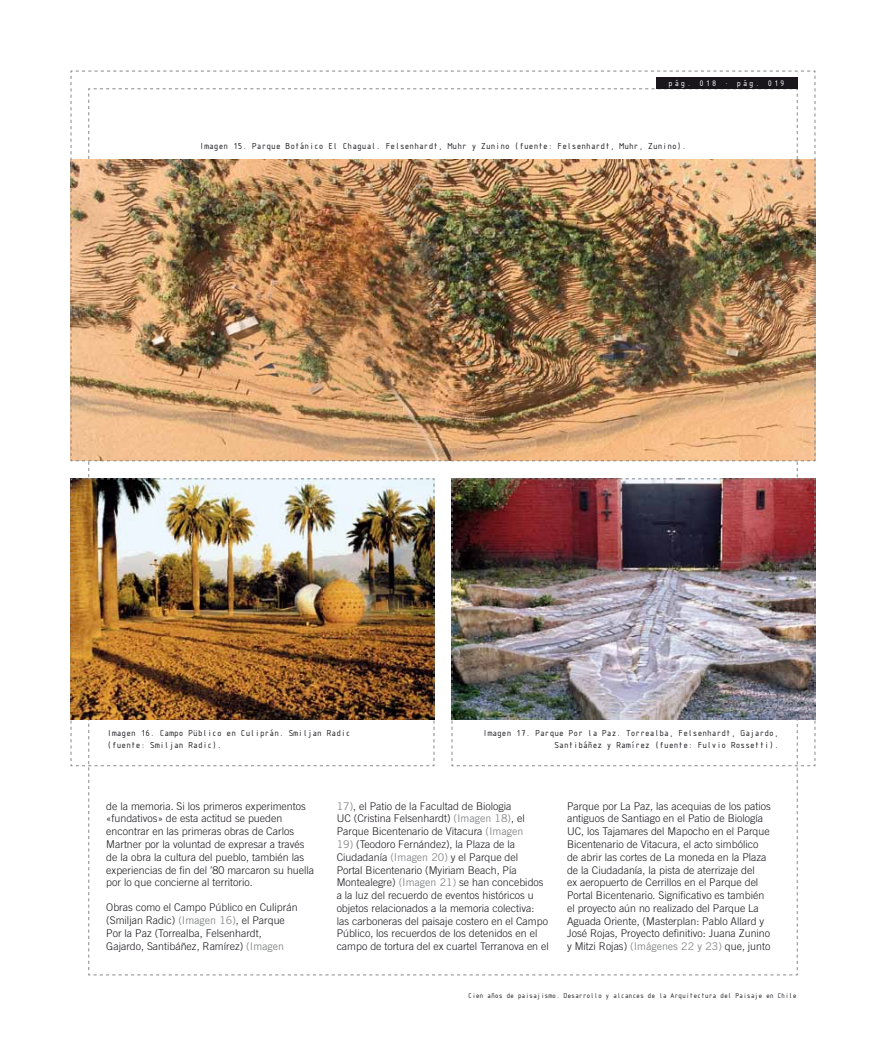
<style>
.page{position:relative;width:886px;height:1046px;background:#fff}
.page>*{position:absolute;margin:0;border:0;box-sizing:border-box;transform-origin:0 0}
.t1{font:300 10.62px/12.8px "Trade Gothic";color:#1a171c}
.t2{font:9.38px/11.2px "ISOCTEUR";letter-spacing:-.2em;color:#1a171c}
.t3{font:8.75px "ISOCTEUR";color:#fff}
.t4{font:7.5px "ISOCTEUR";letter-spacing:-.2em;color:#1a171c}
.s1{font-weight:400;color:#87888a}
</style>
<div class="page">
<img style="left:71px;top:71px;width:745px;height:904px">
<img style="left:452px;top:478px;width:363px;height:288px">
<div style="left:656px;top:78px;width:141px;height:11px;background:#1a171c"></div>
<p class="t3" style="left:667px;top:77px;width:119px">pág. 018 · pág. 019</p>
<p class="t2" style="left:199px;top:140px;width:490px">Imagen 15. Parque Botánico El Chagual. Felsenhardt, Muhr y Zunino (fuente: Felsenhardt, Muhr, Zunino).</p>
<p class="t2" style="left:106px;top:727px;width:247px">Imagen 16. Campo Püblico en Culiprán. Smiljan Radic (fuente: Smiljan Radic).</p>
<p class="t2" style="left:482px;top:727px;width:299px;text-align:right">Imagen 17. Parque Por la Paz. Torrealba, Felsenhardt, Gajardo,<br>Santibáñez y Ramírez (fuente: Fulvio Rossetti).</p>
<p class="t1" style="left:106px;top:799px;width:209px">de la memoria. Si los primeros experimentos «fundativos» de esta actitud se pueden encontrar en las primeras obras de Carlos Martner por la voluntad de expresar a través de la obra la cultura del pueblo, también las experiencias de fin del ’80 marcaron su huella por lo que concierne al territorio.</p>
<p class="t1" style="left:106px;top:901px;width:193px">Obras como el Campo Público en Culiprán (Smiljan Radic) <span class="s1">(Imagen 16)</span>, el Parque Por la Paz (Torrealba, Felsenhardt, Gajardo, Santibáñez, Ramírez) <span class="s1">(Imagen</span></p>
<p class="t1" style="left:337px;top:799px;width:189px"><span class="s1">17)</span>, el Patio de la Facultad de Biologia<br>UC (Cristina Felsenhardt) <span class="s1">(Imagen 18)</span>, el<br>Parque Bicentenario de Vitacura <span class="s1">(Imagen</span></p>
<p class="t1" style="left:337px;top:837px;width:214px"><span class="s1">19)</span> (Teodoro Fernández), la Plaza de la Ciudadanía <span class="s1">(Imagen 20)</span> y el Parque del<br>Portal Bicentenario (Myiriam Beach, Pía Montealegre) <span class="s1">(Imagen 21)</span> se han concebidos a la luz del recuerdo de eventos históricos u objetos relacionados a la memoria colectiva: las carboneras del paisaje costero en el Campo Público, los recuerdos de los detenidos en el campo de tortura del ex cuartel Terranova en el</p>
<p class="t1" style="left:567px;top:799px;width:205px">Parque por La Paz, las acequias de los patios antiguos de Santiago en el Patio de Biología UC, los Tajamares del Mapocho en el Parque Bicentenario de Vitacura, el acto simbólico de abrir las cortes de La moneda en la Plaza de la Ciudadanía, la pista de aterrizaje del<br>ex aeropuerto de Cerrillos en el Parque del Portal Bicentenario. Significativo es también el proyecto aún no realizado del Parque La Aguada Oriente, (Masterplan: Pablo Allard y José Rojas, Proyecto definitivo: Juana Zunino y Mitzi Rojas) <span class="s1">(Imágenes 22 y 23)</span> que, junto</p>
<p class="t4" style="left:467px;top:990px;width:331px">Cien años de paisajismo. Desarrollo y alcances de la Arquitectura del Paisaje en Chile</p>
</div>
